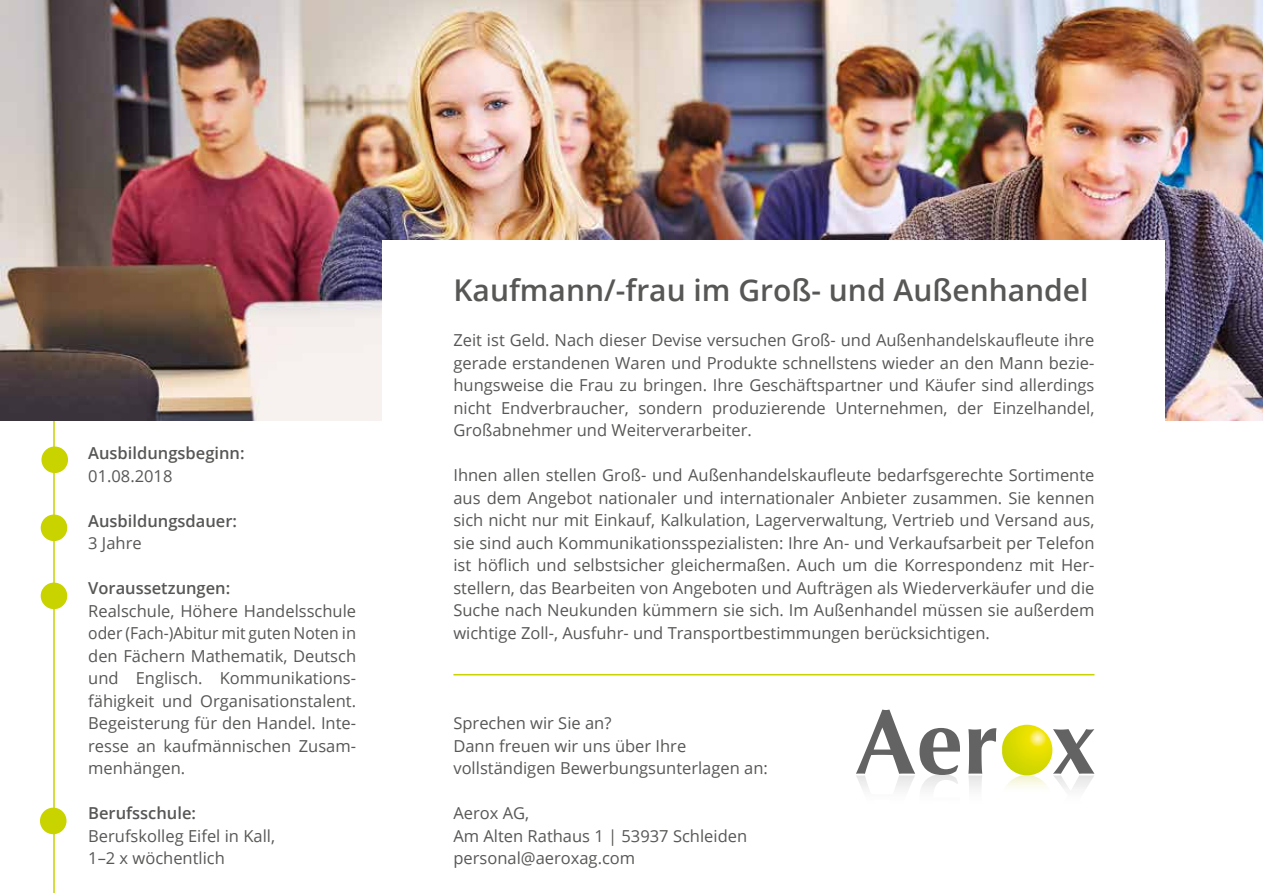
<style>
.page{position:relative;width:1263px;height:893px;background:#fff}
.page>*{position:absolute;margin:0;border:0;box-sizing:border-box;transform-origin:0 0}
.t1{font:600 30px "Open Sans";color:#575756}
.t2{font:16.5px/22.5px "Open Sans";color:#575756}
.t3{font:600 16.5px "Open Sans";color:#575756}
</style>
<div class="page">
<img style="left:0;top:0;width:1263px;height:421px">
<div style="left:383px;top:240px;width:782px;height:653px;background:#fff"></div>
<hr style="left:53px;top:421px;width:2px;height:472px;background:#c8d300">
<div style="left:41px;top:446px;width:27px;height:27px;background:#c8d300;border-radius:50%"></div>
<div style="left:41px;top:514px;width:26px;height:27px;background:#c8d300;border-radius:50%"></div>
<div style="left:41px;top:583px;width:26px;height:26px;background:#c8d300;border-radius:50%"></div>
<div style="left:40px;top:808px;width:27px;height:26px;background:#c8d300;border-radius:50%"></div>
<img style="left:856px;top:775px;width:126px;height:14px">
<img style="left:1053px;top:775px;width:41px;height:14px">
<img style="left:1001px;top:775px;width:51px;height:51px;border-radius:25px">
<svg style="left:856px;top:710px;width:104px;height:65px"></svg>
<svg style="left:968px;top:728px;width:28px;height:46px"></svg>
<svg style="left:1053px;top:729px;width:41px;height:45px"></svg>
<img style="left:1002px;top:725px;width:50px;height:50px;border-radius:25px">
<hr style="left:453px;top:674px;width:641px;height:1px;background:#c8d300">
<p class="t3" style="left:88px;top:442px;width:158px">Ausbildungsbeginn:</p>
<p class="t2" style="left:88px;top:464px;width:86px">01.08.2018</p>
<p class="t3" style="left:88px;top:509px;width:150px">Ausbildungsdauer:</p>
<p class="t2" style="left:88px;top:531px;width:55px">3 Jahre</p>
<p class="t3" style="left:88px;top:577px;width:144px">Voraussetzungen:</p>
<p class="t2" style="left:88px;top:599px;width:269px;text-align:justify">Realschule, Höhere Handelsschule oder (Fach-)Abitur mit guten Noten in den Fächern Mathematik, Deutsch und Englisch. Kommunikations&shy;fähigkeit und Organisationstalent.<br>Begeisterung für den Handel. Inte&shy;resse an kaufmännischen Zusam&shy;menhängen.</p>
<p class="t3" style="left:88px;top:802px;width:109px">Berufsschule:</p>
<p class="t2" style="left:88px;top:824px;width:188px">Berufskolleg Eifel in Kall,<br>1–2 x wöchentlich</p>
<h1 class="t1" style="left:453px;top:270px;width:637px">Kaufmann/-frau im Groß- und Außenhandel</h1>
<p class="t2" style="left:453px;top:329px;width:642px;text-align:justify">Zeit ist Geld. Nach dieser Devise versuchen Groß- und Außenhandelskaufleute ihre gerade erstandenen Waren und Produkte schnellstens wieder an den Mann bezie&shy;hungsweise die Frau zu bringen. Ihre Geschäftspartner und Käufer sind allerdings nicht Endverbraucher, sondern produzierende Unternehmen, der Einzelhandel, Großabnehmer und Weiterverarbeiter.</p>
<p class="t2" style="left:453px;top:464px;width:643px;text-align:justify">Ihnen allen stellen Groß- und Außenhandelskaufleute bedarfsgerechte Sortimente aus dem Angebot nationaler und internationaler Anbieter zusammen. Sie kennen sich nicht nur mit Einkauf, Kalkulation, Lagerverwaltung, Vertrieb und Versand aus, sie sind auch Kommunikationsspezialisten: Ihre An- und Verkaufsarbeit per Telefon ist höflich und selbstsicher gleichermaßen. Auch um die Korrespondenz mit Her&shy;stellern, das Bearbeiten von Angeboten und Aufträgen als Wiederverkäufer und die Suche nach Neukunden kümmern sie sich. Im Außenhandel müssen sie außerdem wichtige Zoll-, Ausfuhr- und Transportbestimmungen berücksichtigen.</p>
<p class="t2" style="left:453px;top:711px;width:316px">Sprechen wir Sie an?<br>Dann freuen wir uns über Ihre vollständigen Bewerbungsunterlagen an:</p>
<p class="t2" style="left:453px;top:801px;width:295px">Aerox AG,<br>Am Alten Rathaus 1 | 53937 Schleiden personal@aeroxag.com</p>
</div>
